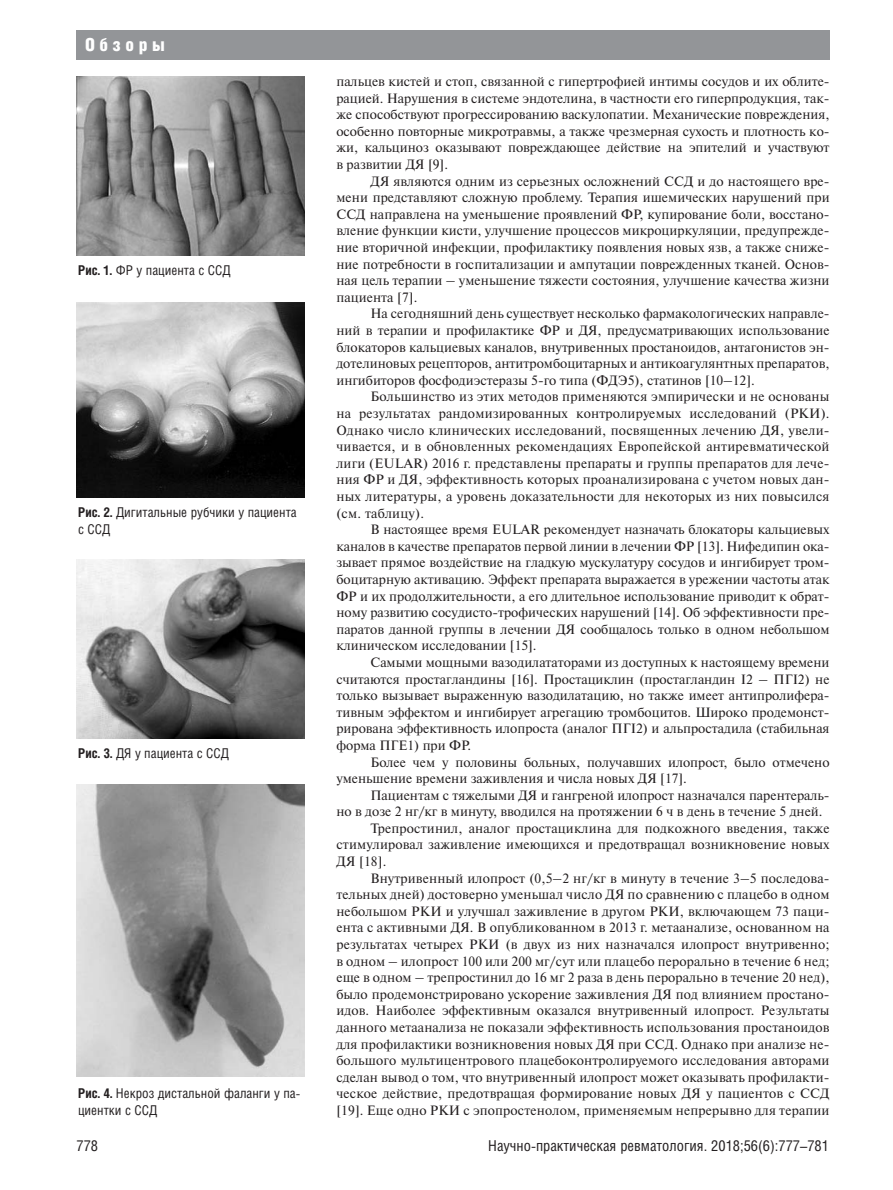
<style>
.page{position:relative;width:893px;height:1190px;background:#fff}
.page>*{position:absolute;margin:0;border:0;box-sizing:border-box;transform-origin:0 0}
.t1{font:900 18px "Helios Cond";letter-spacing:.25em;color:#fff}
.t2{font:15px "Helios Cond";color:#231f20}
.t3{font:13.5px/16.6px "Newton C";letter-spacing:.01em;color:#231f20;text-align:justify}
.t4{font:13.5px/16.5px "Helios Cond";color:#231f20}
.s1{font-weight:700}
</style>
<div class="page">
<div style="left:77px;top:30px;width:752px;height:30px;background:#939598"></div>
<img style="left:77px;top:77px;width:228px;height:178px">
<img style="left:77px;top:559px;width:228px;height:179px">
<img style="left:77px;top:302px;width:228px;height:195px">
<img style="left:77px;top:784px;width:228px;height:292px">
<h1 class="t1" style="left:85px;top:37px;width:81px">Обзоры</h1>
<p class="t4" style="left:78px;top:263px;width:154px"><span class="s1">Рис. 1.</span> ФР у пациента с ССД</p>
<p class="t4" style="left:78px;top:506px;width:220px"><span class="s1">Рис. 2.</span> Дигитальные рубчики у пациента с ССД</p>
<p class="t4" style="left:78px;top:746px;width:152px"><span class="s1">Рис. 3.</span> ДЯ у пациента с ССД</p>
<p class="t4" style="left:78px;top:1086px;width:224px"><span class="s1">Рис. 4.</span> Некроз дистальной фаланги у па&shy;циентки с ССД</p>
<p class="t3" style="left:336px;top:74px;width:494px">пальцев кистей и стоп, связанной с гипертрофией интимы сосудов и их облите&shy;рацией. Нарушения в системе эндотелина, в частности его гиперпродукция, так&shy;же способствуют прогрессированию васкулопатии. Механические повреждения, особенно повторные микротравмы, а также чрезмерная сухость и плотность ко&shy;жи, кальциноз оказывают повреждающее действие на эпителий и участвуют в развитии ДЯ [9].</p>
<p class="t3" style="left:336px;top:174px;width:494px;text-indent:34px">ДЯ являются одним из серьезных осложнений ССД и до настоящего вре&shy;мени представляют сложную проблему. Терапия ишемических нарушений при ССД направлена на уменьшение проявлений ФР, купирование боли, восстано&shy;вление функции кисти, улучшение процессов микроциркуляции, предупрежде&shy;ние вторичной инфекции, профилактику появления новых язв, а также сниже&shy;ние потребности в госпитализации и ампутации поврежденных тканей. Основ&shy;ная цель терапии – уменьшение тяжести состояния, улучшение качества жизни пациента [7].</p>
<p class="t3" style="left:336px;top:307px;width:494px;text-indent:34px">На сегодняшний день существует несколько фармакологических направле&shy;ний в терапии и профилактике ФР и ДЯ, предусматривающих использование блокаторов кальциевых каналов, внутривенных простаноидов, антагонистов эн&shy;дотелиновых рецепторов, антитромбоцитарных и антикоагулянтных препаратов, ингибиторов фосфодиэстеразы 5-го типа (ФДЭ5), статинов [10–12].</p>
<p class="t3" style="left:336px;top:390px;width:494px;text-indent:34px">Большинство из этих методов применяются эмпирически и не основаны на результатах рандомизированных контролируемых исследований (РКИ).<br>Однако число клинических исследований, посвященных лечению ДЯ, увели&shy;чивается, и в обновленных рекомендациях Европейской антиревматической лиги (EULAR) 2016 г. представлены препараты и группы препаратов для лече&shy;ния ФР и ДЯ, эффективность которых проанализирована с учетом новых дан&shy;ных литературы, а уровень доказательности для некоторых из них повысился (см. таблицу).</p>
<p class="t3" style="left:336px;top:522px;width:494px;text-indent:34px">В настоящее время EULAR рекомендует назначать блокаторы кальциевых каналов в качестве препаратов первой линии в лечении ФР [13]. Нифедипин ока&shy;зывает прямое воздействие на гладкую мускулатуру сосудов и ингибирует тром&shy;боцитарную активацию. Эффект препарата выражается в урежении частоты атак ФР и их продолжительности, а его длительное использование приводит к обрат&shy;ному развитию сосудисто-трофических нарушений [14]. Об эффективности пре&shy;паратов данной группы в лечении ДЯ сообщалось только в одном небольшом клиническом исследовании [15].</p>
<p class="t3" style="left:336px;top:655px;width:494px;text-indent:34px">Самыми мощными вазодилататорами из доступных к настоящему времени считаются простагландины [16]. Простациклин (простагландин I2 – ПГI2) не только вызывает выраженную вазодилатацию, но также имеет антипролифера&shy;тивным эффектом и ингибирует агрегацию тромбоцитов. Широко продемонст&shy;рирована эффективность илопроста (аналог ПГI2) и альпростадила (стабильная форма ПГЕ1) при ФР.</p>
<p class="t3" style="left:336px;top:755px;width:494px;text-indent:34px">Более чем у половины больных, получавших илопрост, было отмечено уменьшение времени заживления и числа новых ДЯ [17].</p>
<p class="t3" style="left:370px;top:788px;width:460px">Пациентам с тяжелыми ДЯ и гангреной илопрост назначался парентераль-</p>
<p class="t3" style="left:336px;top:804px;width:487px">но в дозе 2 нг/кг в минуту, вводился на протяжении 6 ч в день в течение 5 дней.</p>
<p class="t3" style="left:370px;top:821px;width:460px">Трепростинил, аналог простациклина для подкожного введения, также</p>
<p class="t3" style="left:336px;top:838px;width:494px">стимулировал заживление имеющихся и предотвращал возникновение новых</p>
<p class="t3" style="left:336px;top:854px;width:52px">ДЯ [18].</p>
<p class="t3" style="left:370px;top:871px;width:460px">Внутривенный илопрост (0,5–2 нг/кг в минуту в течение 3–5 последова-</p>
<p class="t3" style="left:336px;top:887px;width:494px">тельных дней) достоверно уменьшал число ДЯ по сравнению с плацебо в одном</p>
<p class="t3" style="left:336px;top:904px;width:494px">небольшом РКИ и улучшал заживление в другом РКИ, включающем 73 паци-</p>
<p class="t3" style="left:336px;top:921px;width:494px">ента с активными ДЯ. В опубликованном в 2013 г. метаанализе, основанном на</p>
<p class="t3" style="left:336px;top:937px;width:494px">результатах четырех РКИ (в двух из них назначался илопрост внутривенно;</p>
<p class="t3" style="left:336px;top:954px;width:494px">в одном – илопрост 100 или 200 мг/сут или плацебо перорально в течение 6 нед;</p>
<p class="t3" style="left:336px;top:970px;width:494px">еще в одном – трепростинил до 16 мг 2 раза в день перорально в течение 20 нед),</p>
<p class="t3" style="left:336px;top:987px;width:494px">было продемонстрировано ускорение заживления ДЯ под влиянием простано-</p>
<p class="t3" style="left:336px;top:1003px;width:494px">идов. Наиболее эффективным оказался внутривенный илопрост. Результаты</p>
<p class="t3" style="left:336px;top:1020px;width:494px">данного метаанализа не показали эффективность использования простаноидов</p>
<p class="t3" style="left:336px;top:1037px;width:494px">для профилактики возникновения новых ДЯ при ССД. Однако при анализе не-</p>
<p class="t3" style="left:336px;top:1053px;width:494px">большого мультицентрового плацебоконтролируемого исследования авторами</p>
<p class="t3" style="left:336px;top:1070px;width:494px">сделан вывод о том, что внутривенный илопрост может оказывать профилакти-</p>
<p class="t3" style="left:336px;top:1086px;width:494px">ческое действие, предотвращая формирование новых ДЯ у пациентов с ССД</p>
<p class="t3" style="left:336px;top:1103px;width:494px">[19]. Еще одно РКИ с эпопростенолом, применяемым непрерывно для терапии</p>
<p class="t2" style="left:77px;top:1139px;width:23px">778</p>
<p class="t2" style="left:488px;top:1139px;width:342px">Научно-практическая ревматология. 2018;56(6):777–781</p>
</div>
